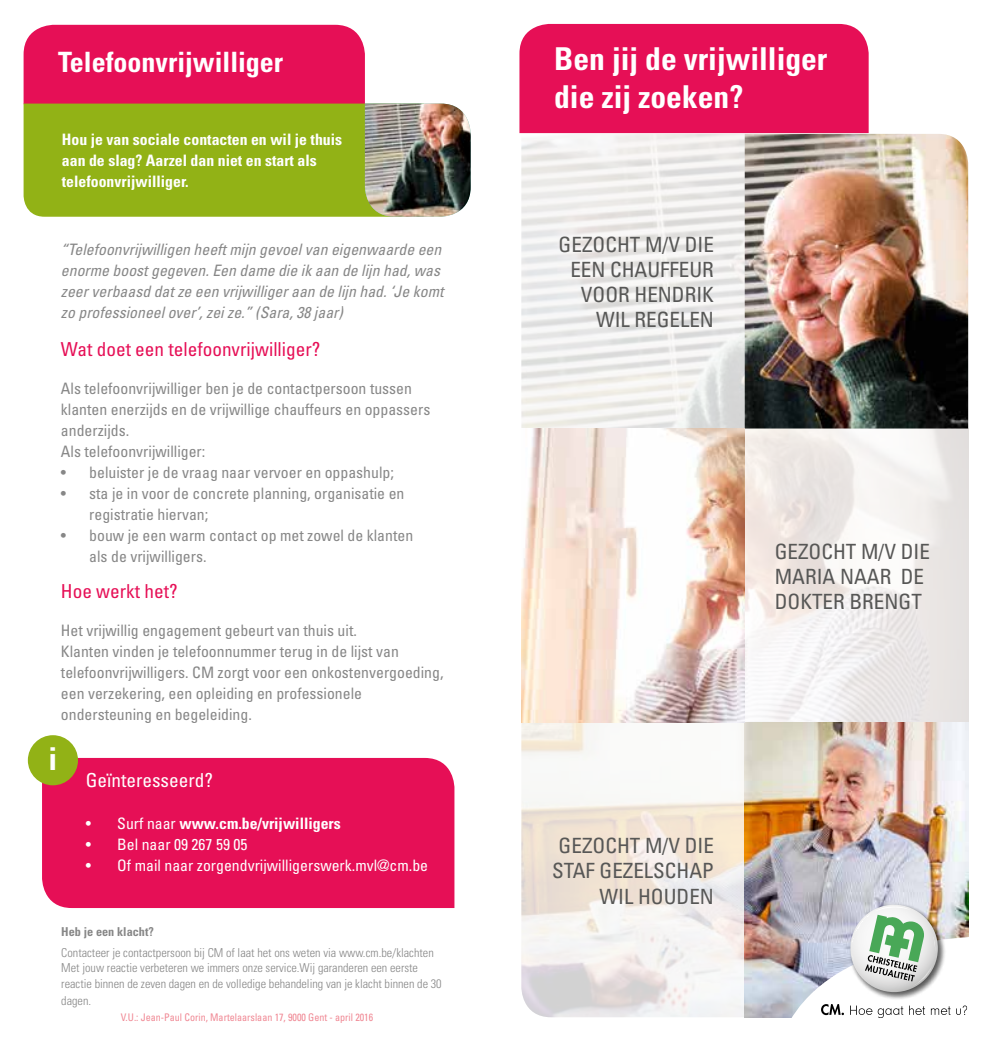
<style>
.page{position:relative;width:993px;height:1042px;background:#fff}
.page>*{position:absolute;margin:0;border:0;box-sizing:border-box;transform-origin:0 0}
.t1{font:700 condensed 31.5px/37.8px "Univers";color:#fff}
.t2{font:700 condensed 28px "Univers";color:#fff}
.t3{font:condensed 21px/25.2px "Univers";color:#575756;text-align:right}
.t4{font:condensed 19.25px "Univers";color:#e60f56}
.t5{font:condensed 19.25px "Univers";color:#fff}
.t6{font:condensed 15.75px/21px "Univers";color:#878787}
.t7{font:italic condensed 15.75px/21px "Univers";color:#878787}
.t8{font:700 condensed 15.75px/21px "Univers";color:#fff}
.t9{font:condensed 15.75px "Univers";color:#fff}
.t10{font:300 condensed 12.25px/16.1px "Univers";color:#878787}
.t11{font:700 condensed 12.25px "Univers";color:#878787}
.t12{font:condensed 10.5px "Univers";color:#f08894;scale:.96 1}
.s1{font-weight:400}
</style>
<div class="page">
<img style="left:521px;top:134px;width:446px;height:883px">
<img style="left:521px;top:428px;width:223px;height:295px">
<img style="left:744px;top:723px;width:223px;height:294px">
<div style="left:519px;top:24px;width:349px;height:109px;background:#e60f56"></div>
<img style="left:846px;top:901px;width:100px;height:5px">
<svg style="left:779px;top:906px;width:190px;height:112px"></svg>
<img style="left:744px;top:134px;width:223px;height:294px">
<div style="left:42px;top:758px;width:412px;height:150px;background:#e60f56"></div>
<svg style="left:24px;top:25px;width:422px;height:192px;background:#bb7d43"></svg>
<img style="left:365px;top:104px;width:105px;height:113px">
<div style="left:28px;top:735px;width:50px;height:50px;background:#92b216;border-radius:50%"></div>
<h2 class="t2" style="left:58px;top:45px;width:227px">Telefoonvrijwilliger</h2>
<p class="t8" style="left:62px;top:129px;width:281px">Hou je van sociale contacten en wil je thuis aan de slag? Aarzel dan niet en start als telefoonvrijwilliger.</p>
<p class="t7" style="left:61px;top:239px;width:384px">“Telefoonvrijwilligen heeft mijn gevoel van eigenwaarde een enorme boost gegeven. Een dame die ik aan de lijn had, was zeer verbaasd dat ze een vrijwilliger aan de lijn had. ‘Je komt zo professioneel over’, zei ze.” (Sara, 38 jaar)</p>
<p class="t4" style="left:61px;top:337px;width:261px">Wat doet een telefoonvrijwilliger?</p>
<p class="t6" style="left:61px;top:378px;width:371px">Als telefoonvrijwilliger ben je de contactpersoon tussen klanten enerzijds en de vrijwillige chauffeurs en oppassers anderzijds.<br>Als telefoonvrijwilliger:</p>
<p class="t6" style="left:61px;top:462px;width:334px">• beluister je de vraag naar vervoer en oppashulp;</p>
<p class="t6" style="left:89px;top:483px;width:316px;text-indent:-28px">• sta je in voor de concrete planning, organisatie en registratie hiervan;</p>
<p class="t6" style="left:89px;top:525px;width:325px;text-indent:-28px">• bouw je een warm contact op met zowel de klanten als de vrijwilligers.</p>
<p class="t4" style="left:61px;top:578px;width:118px">Hoe werkt het?</p>
<p class="t6" style="left:61px;top:620px;width:384px">Het vrijwillig engagement gebeurt van thuis uit.<br>Klanten vinden je telefoonnummer terug in de lijst van telefoonvrijwilligers. CM zorgt voor een onkostenvergoeding, een verzekering, een opleiding en professionele ondersteuning en begeleiding.</p>
<h1 class="t1" style="left:49px;top:739px;width:10px">i</h1>
<p class="t5" style="left:86px;top:767px;width:129px">Geïnteresseerd?</p>
<p class="t8" style="left:86px;top:812px;width:256px"><span class="s1">• Surf naar</span> www.cm.be/vrijwilligers</p>
<p class="t9" style="left:86px;top:834px;width:163px">• Bel naar 09 267 59 05</p>
<p class="t9" style="left:86px;top:855px;width:344px">• Of mail naar zorgendvrijwilligerswerk.mvl@cm.be</p>
<p class="t11" style="left:61px;top:924px;width:94px">Heb je een klacht?</p>
<p class="t10" style="left:61px;top:944px;width:382px">Contacteer je contactpersoon bij CM of laat het ons weten via www.cm.be/klachten Met jouw reactie verbeteren we immers onze service.Wij garanderen een eerste reactie binnen de zeven dagen en de volledige behandeling van je klacht binnen de 30 dagen.</p>
<p class="t12" style="left:121px;top:1010px;width:264px">V.U.: Jean-Paul Corin, Martelaarslaan 17, 9000 Gent - april 2016</p>
<h1 class="t1" style="left:554px;top:40px;width:275px">Ben jij de vrijwilliger die zij zoeken?</h1>
<h3 class="t3" style="left:558px;top:231px;width:157px">GEZOCHT M/V DIE<br>EEN CHAUFFEUR<br>VOOR HENDRIK<br>WIL REGELEN</h3>
<h3 class="t3" style="left:774px;top:538px;width:157px;text-align:left">GEZOCHT M/V DIE<br>MARIA NAAR DE<br>DOKTER BRENGT</h3>
<h3 class="t3" style="left:552px;top:833px;width:163px">GEZOCHT M/V DIE<br>STAF GEZELSCHAP<br>WIL HOUDEN</h3>
</div>
